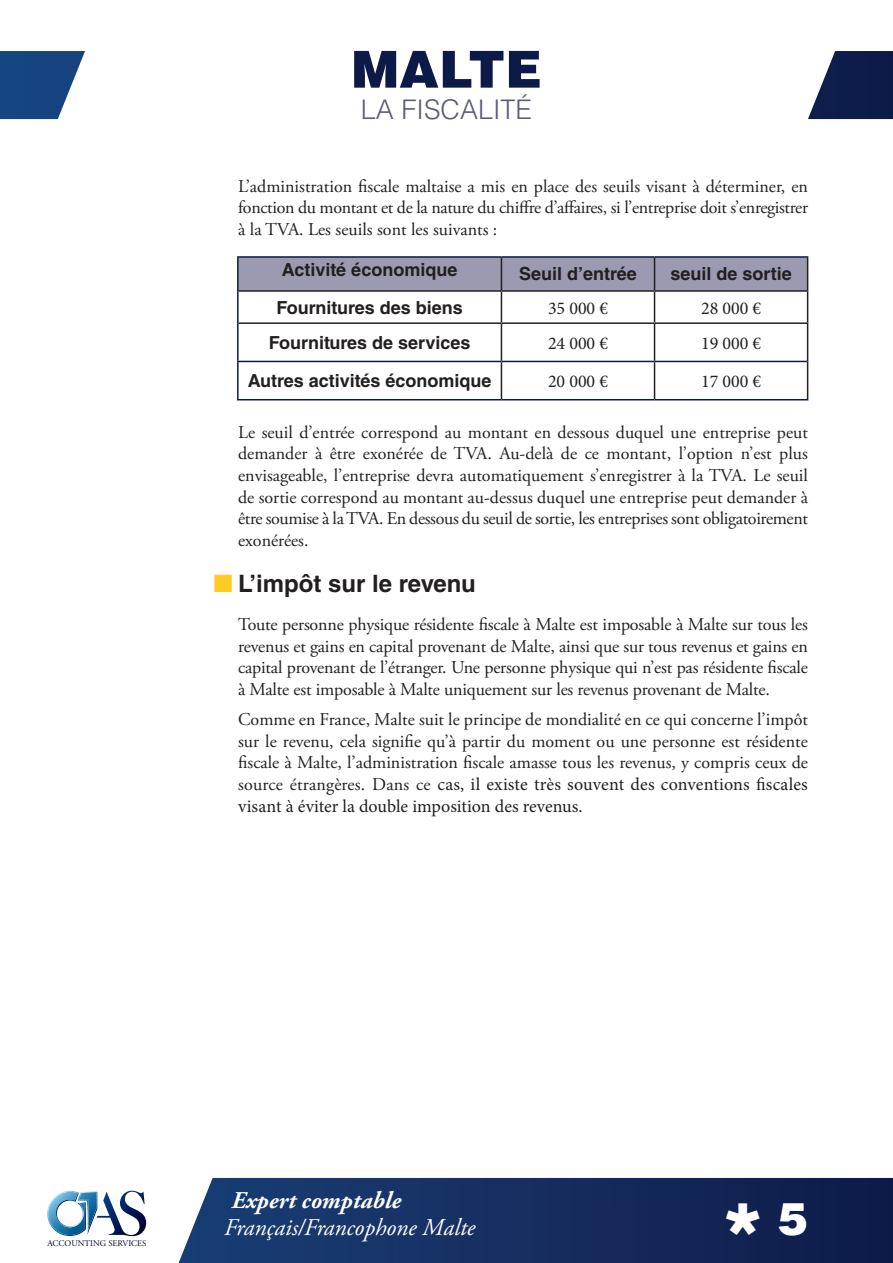
<style>
.page{position:relative;width:893px;height:1263px;background:#fff}
.page>*{position:absolute;margin:0;border:0;box-sizing:border-box;transform-origin:0 0}
.Titre_1{font:900 51px "Helvetica LT Std";color:#0c1a47}
.t1{font:900 45px "Helvetica LT Std";color:#fff}
.Titre_2{font:300 27px "Helvetica LT Std";color:#59597a}
.Sous-titre_1{font:italic 24px/27px "Adobe Garamond Pro";color:#fff}
.Sous-titre_2{font:700 24px "Helvetica LT Std";color:#231f20}
.Paragraphe_1_B{font:18px/21.6px "Adobe Garamond Pro";color:#231f20;text-align:justify}
.Paragraphe_1_A{font:18px/21.6px "Adobe Garamond Pro";letter-spacing:-.01em;color:#231f20;text-align:justify}
.t2{font:700 18px "Helvetica LT Std";color:#231f20}
.t3{font:18px "Minion Pro";color:#231f20}
.t4{font:8.55px "Adobe Garamond Pro";color:#000020}
.s1{font-family:"Minion Pro"}
.s2{font-weight:700}
</style>
<div class="page">
<svg style="left:47px;top:1191px;width:99px;height:45px"></svg>
<svg style="left:179px;top:1178px;width:714px;height:85px;background:#1a3263"></svg>
<svg style="left:808px;top:51px;width:85px;height:68px"></svg>
<svg style="left:0;top:51px;width:85px;height:68px"></svg>
<div style="left:239px;top:258px;width:568px;height:32px;background:#9b9ab0"></div>
<hr style="left:501px;top:258px;width:1px;height:32px;background:#231f20">
<hr style="left:654px;top:258px;width:1px;height:32px;background:#231f20">
<hr style="left:807px;top:258px;width:1px;height:32px;background:#231f20">
<hr style="left:239px;top:290px;width:262px;height:2px;background:#231f20">
<hr style="left:501px;top:290px;width:153px;height:2px;background:#231f20">
<hr style="left:501px;top:292px;width:1px;height:30px;background:#231f20">
<hr style="left:654px;top:290px;width:154px;height:2px;background:#231f20">
<hr style="left:654px;top:292px;width:1px;height:30px;background:#231f20">
<hr style="left:807px;top:292px;width:1px;height:30px;background:#231f20">
<hr style="left:239px;top:322px;width:262px;height:2px;background:#231f20">
<hr style="left:501px;top:322px;width:153px;height:2px;background:#231f20">
<hr style="left:501px;top:324px;width:1px;height:37px;background:#231f20">
<hr style="left:654px;top:322px;width:154px;height:2px;background:#231f20">
<hr style="left:654px;top:324px;width:1px;height:37px;background:#231f20">
<hr style="left:807px;top:324px;width:1px;height:37px;background:#231f20">
<hr style="left:501px;top:362px;width:1px;height:37px;background:#231f20">
<hr style="left:654px;top:362px;width:1px;height:37px;background:#231f20">
<hr style="left:807px;top:361px;width:1px;height:38px;background:#231f20">
<hr style="left:237px;top:256px;width:264px;height:2px;background:#0c1a47">
<hr style="left:237px;top:258px;width:2px;height:33px;background:#0c1a47">
<hr style="left:501px;top:256px;width:153px;height:2px;background:#0c1a47">
<hr style="left:654px;top:256px;width:154px;height:2px;background:#0c1a47">
<hr style="left:237px;top:291px;width:2px;height:32px;background:#0c1a47">
<hr style="left:237px;top:323px;width:2px;height:38px;background:#0c1a47">
<hr style="left:237px;top:361px;width:264px;height:1px;background:#0c1a47">
<hr style="left:237px;top:362px;width:2px;height:37px;background:#0c1a47">
<hr style="left:501px;top:361px;width:153px;height:1px;background:#0c1a47">
<hr style="left:654px;top:361px;width:153px;height:1px;background:#0c1a47">
<hr style="left:237px;top:399px;width:264px;height:1px;background:#0c1a47">
<hr style="left:501px;top:399px;width:153px;height:1px;background:#0c1a47">
<hr style="left:654px;top:399px;width:154px;height:1px;background:#0c1a47">
<svg style="left:726px;top:1201px;width:34px;height:33px"></svg>
<p class="Titre_1" style="left:351px;top:36px;width:192px">MALTE</p>
<p class="Titre_2" style="left:361px;top:93px;width:173px">LA FISCALITÉ</p>
<p class="Paragraphe_1_A" style="left:238px;top:176px;width:571px">L’administration fiscale maltaise a mis en place des seuils visant à déterminer, en fonction du montant et de la nature du chiffre d’affaires, si l’entreprise doit s’enregistrer à la TVA. Les seuils sont les suivants :</p>
<p class="t2" style="left:282px;top:259px;width:177px">Activité économique</p>
<p class="t2" style="left:519px;top:263px;width:119px">Seuil d’entrée</p>
<p class="t2" style="left:670px;top:263px;width:123px">seuil de sortie</p>
<p class="t2" style="left:276px;top:296px;width:188px">Fournitures des biens</p>
<p class="t3" style="left:548px;top:296px;width:62px">35 000 €</p>
<p class="t3" style="left:701px;top:296px;width:62px">28 000 €</p>
<p class="t2" style="left:269px;top:331px;width:203px">Fournitures de services</p>
<p class="t3" style="left:548px;top:331px;width:62px">24 000 €</p>
<p class="t3" style="left:701px;top:331px;width:62px">19 000 €</p>
<p class="t2" style="left:248px;top:370px;width:245px">Autres activités économique</p>
<p class="t3" style="left:548px;top:369px;width:62px">20 000 €</p>
<p class="t3" style="left:701px;top:369px;width:62px">17 000 €</p>
<p class="Paragraphe_1_B" style="left:238px;top:422px;width:571px">Le seuil d’entrée correspond au montant en dessous duquel une entreprise peut demander à être exonérée de TVA. Au-delà de ce montant, l’option n’est plus envisageable, l’entreprise devra automatiquement s’enregistrer à la TVA. Le seuil de sortie correspond au montant au-dessus duquel une entreprise peut demander à être soumise à la TVA. En dessous du seuil de sortie, les entreprises sont obligatoirement exonérées.</p>
<p class="Sous-titre_2" style="left:238px;top:568px;width:239px">L’impôt sur le revenu</p>
<p class="Paragraphe_1_A" style="left:238px;top:614px;width:571px">Toute personne physique résidente fiscale à Malte est imposable à Malte sur tous les revenus et gains en capital provenant de Malte, ainsi que sur tous revenus et gains en capital provenant de l’étranger. Une personne physique qui n’est pas résidente fiscale à Malte est imposable à Malte uniquement sur les revenus provenant de Malte.</p>
<p class="Paragraphe_1_B" style="left:238px;top:709px;width:571px">Comme en France, Malte suit le principe de mondialité en ce qui concerne l’impôt sur le revenu, cela signifie qu’à partir du moment ou une personne est résidente fiscale à Malte, l’administration fiscale amasse tous les revenus, y compris ceux de source étrangères. Dans ce <span class="s1">cas, il existe très souvent des conventions fiscales visant à éviter la double imposition des revenus.</span></p>
<p class="t4" style="left:47px;top:1238px;width:101px">ACCOUNTING SERVICES</p>
<p class="Sous-titre_1" style="left:224px;top:1188px;width:253px;text-indent:8px"><span class="s2">Expert comptable<br></span>Français/Francophone Malte</p>
<p class="t1" style="left:778px;top:1189px;width:32px">5</p>
</div>
